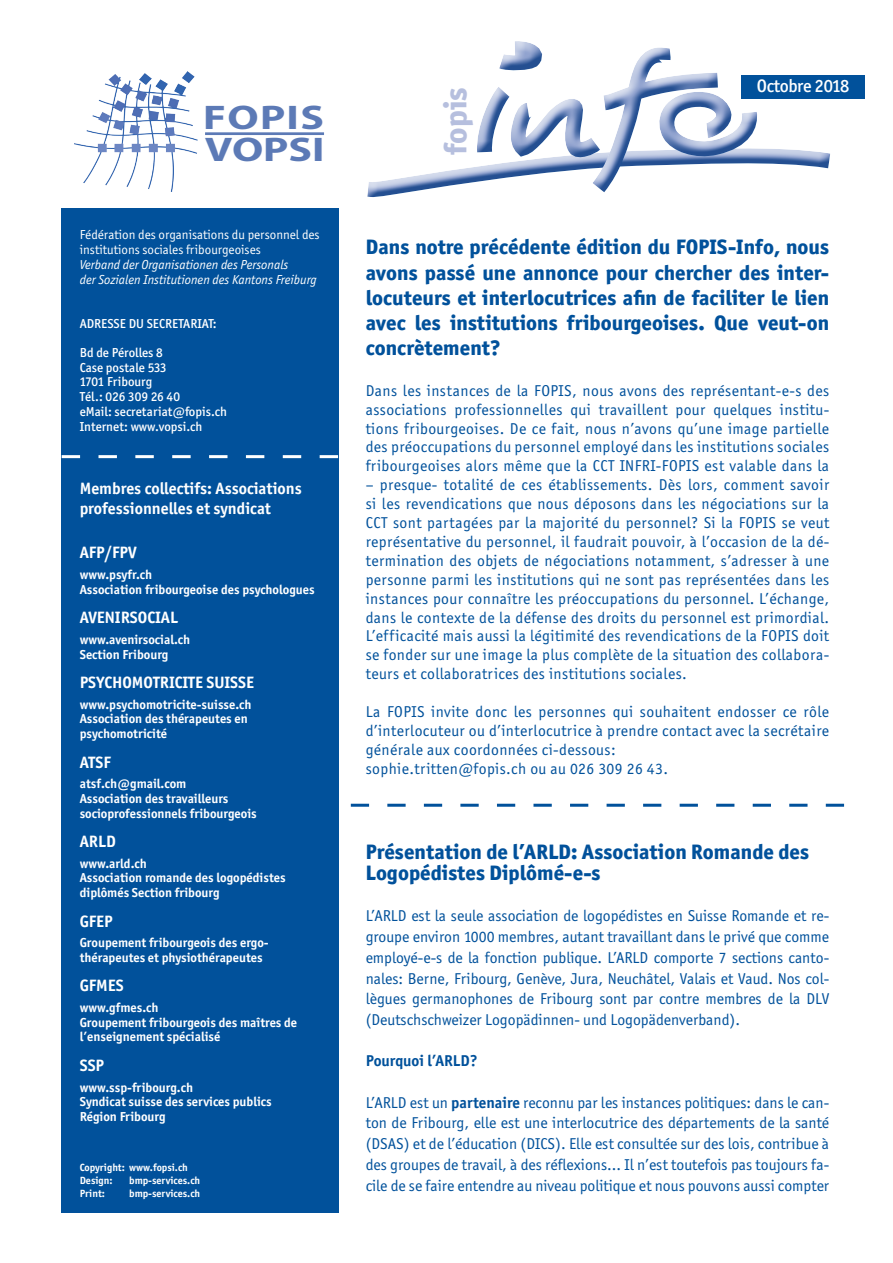
<style>
.page{position:relative;width:893px;height:1263px;background:#fff}
.page>*{position:absolute;margin:0;border:0;box-sizing:border-box;transform-origin:0 0}
.t1{font:700 34.2px/31.8px "Myriad Pro";letter-spacing:.015em;color:#5c7ab6;scale:1.27 1}
.t2{font:800 31.5px "Officina Sans ITC Std";color:#b6bfde}
.t3{font:800 21px/25.2px "Officina Sans ITC Std";color:#01519b;text-align:justify}
.t4{font:500 18.15px "Officina Sans ITC Std";letter-spacing:-.02em;color:#fff}
.t5{font:700 16.5px/19.8px "Officina Sans ITC Std";color:#fff}
.t6{font:15.75px/18.9px "Officina Sans ITC Std";letter-spacing:.025em;color:#01519b;text-align:justify}
.t7{font:700 15.75px "Officina Sans ITC Std";color:#01519b}
.t8{font:700 13.05px/14.7px "Officina Sans ITC Std";color:#fff}
.t9{font:500 13.05px/14.7px "Officina Sans ITC Std";color:#fff}
.t10{font:italic 13.05px/14.7px "Officina Sans ITC Std";color:#fff}
.t11{font:13.05px/14.7px "Officina Sans ITC Std";color:#fff}
.t12{font:700 10.5px/12.6px "Officina Sans ITC Std";color:#fff}
.s1{font-weight:700}
</style>
<div class="page">
<div style="left:61px;top:208px;width:278px;height:1005px;background:#01519b"></div>
<img style="left:74px;top:71px;width:124px;height:121px">
<hr style="left:205px;top:132px;width:119px;height:3px;background:#5c7ab6">
<svg style="left:367px;top:75px;width:463px;height:122px"></svg>
<div style="left:470px;top:42px;width:297px;height:152px;background:#01519b;opacity:.75"></div>
<div style="left:742px;top:76px;width:123px;height:23px;background:#01519b"></div>
<svg style="left:62px;top:455px;width:276px;height:3px"></svg>
<svg style="left:351px;top:804px;width:493px;height:3px"></svg>
<h1 class="t1" style="left:203px;top:100px;width:97px">FOPIS<br>VOPSI</h1>
<p class="t11" style="left:80px;top:228px;width:241px">Fédération des organisations du personnel des institutions sociales fribourgeoises</p>
<p class="t10" style="left:80px;top:257px;width:238px">Verband der Organisationen des Personals<br>der Sozialen Institutionen des Kantons Freiburg</p>
<p class="t9" style="left:80px;top:316px;width:138px">ADRESSE DU SECRETARIAT:</p>
<p class="t9" style="left:80px;top:345px;width:149px">Bd de Pérolles 8<br>Case postale 533<br>1701 Fribourg<br>Tél.: 026 309 26 40<br>eMail: secretariat@fopis.ch<br>Internet: www.vopsi.ch</p>
<p class="t5" style="left:80px;top:479px;width:223px">Membres collectifs: Associations professionnelles et syndicat</p>
<p class="t5" style="left:80px;top:543px;width:58px">AFP/FPV</p>
<p class="t8" style="left:80px;top:567px;width:236px">www.psyfr.ch<br>Association fribourgeoise des psychologues</p>
<p class="t5" style="left:80px;top:607px;width:100px">AVENIRSOCIAL</p>
<p class="t8" style="left:80px;top:632px;width:112px">www.avenirsocial.ch<br>Section Fribourg</p>
<p class="t5" style="left:80px;top:672px;width:176px">PSYCHOMOTRICITE SUISSE</p>
<p class="t8" style="left:80px;top:697px;width:173px">www.psychomotricite-suisse.ch<br>Association des thérapeutes en psychomotricité</p>
<p class="t5" style="left:80px;top:752px;width:33px">ATSF</p>
<p class="t8" style="left:80px;top:776px;width:179px">atsf.ch@gmail.com<br>Association des travailleurs socioprofessionnels fribourgeois</p>
<p class="t5" style="left:80px;top:831px;width:38px">ARLD</p>
<p class="t8" style="left:80px;top:856px;width:207px">www.arld.ch<br>Association romande des logopédistes diplômés Section fribourg</p>
<p class="t5" style="left:80px;top:911px;width:35px">GFEP</p>
<p class="t8" style="left:80px;top:935px;width:191px">Groupement fribourgeois des ergo&shy;thérapeutes et physiothérapeutes</p>
<p class="t5" style="left:80px;top:976px;width:46px">GFMES</p>
<p class="t8" style="left:80px;top:1000px;width:219px">www.gfmes.ch<br>Groupement fribourgeois des maîtres de l’enseignement spécialisé</p>
<p class="t5" style="left:80px;top:1055px;width:26px">SSP</p>
<p class="t8" style="left:80px;top:1080px;width:194px">www.ssp-fribourg.ch<br>Syndicat suisse des services publics<br>Région Fribourg</p>
<p class="t12" style="left:80px;top:1161px;width:110px">Copyright: www.fopsi.ch<br>Design:</p>
<p class="t12" style="left:129px;top:1174px;width:72px">bmp-services.ch</p>
<p class="t12" style="left:80px;top:1186px;width:27px">Print:</p>
<p class="t12" style="left:129px;top:1186px;width:72px">bmp-services.ch</p>
<h2 class="t2" style="left:436px;top:155px;width:70px;rotate:-90deg">fopis</h2>
<p class="t4" style="left:757px;top:76px;width:94px">Octobre 2018</p>
<h3 class="t3" style="left:366px;top:234px;width:465px">Dans notre précédente édition du FOPIS-Info, nous avons passé une annonce pour chercher des inter&shy;locuteurs et interlocutrices afin de faciliter le lien avec les institutions fribourgeoises. Que veut-on concrètement?</h3>
<p class="t6" style="left:366px;top:381px;width:465px">Dans les instances de la FOPIS, nous avons des représentant-e-s des associations professionnelles qui travaillent pour quelques institu&shy;tions fribourgeoises. De ce fait, nous n’avons qu’une image partielle des préoccupations du personnel employé dans les institutions sociales fribourgeoises alors même que la CCT INFRI-FOPIS est valable dans la</p>
<p class="t6" style="left:366px;top:475px;width:465px">– presque- totalité de ces établissements. Dès lors, comment savoir si les revendications que nous déposons dans les négociations sur la CCT sont partagées par la majorité du personnel? Si la FOPIS se veut représentative du personnel, il faudrait pouvoir, à l’occasion de la dé&shy;termination des objets de négociations notamment, s’adresser à une personne parmi les institutions qui ne sont pas représentées dans les instances pour connaître les préoccupations du personnel. L’échange, dans le contexte de la défense des droits du personnel est primordial.<br>L’efficacité mais aussi la légitimité des revendications de la FOPIS doit se fonder sur une image la plus complète de la situation des collabora&shy;teurs et collaboratrices des institutions sociales.</p>
<p class="t6" style="left:366px;top:702px;width:465px;text-align:left">La FOPIS invite donc les personnes qui souhaitent endosser ce rôle d’interlocuteur ou d’interlocutrice à prendre contact avec la secrétaire générale aux coordonnées ci-dessous:<br>sophie.tritten@fopis.ch ou au 026 309 26 43.</p>
<h3 class="t3" style="left:366px;top:841px;width:445px;line-height:20.7px">Présentation de l’ARLD: Association Romande des<br>Logopédistes Diplômé-e-s</h3>
<p class="t6" style="left:366px;top:906px;width:465px;line-height:20.7px">L’ARLD est la seule association de logopédistes en Suisse Romande et re&shy;groupe environ 1000 membres, autant travaillant dans le privé que comme employé-e-s de la fonction publique. L’ARLD comporte 7 sections canto&shy;nales: Berne, Fribourg, Genève, Jura, Neuchâtel, Valais et Vaud. Nos col&shy;lègues germanophones de Fribourg sont par contre membres de la DLV (Deutschschweizer Logopädinnen- und Logopädenverband).</p>
<p class="t7" style="left:366px;top:1051px;width:113px">Pourquoi l’ARLD?</p>
<p class="t6" style="left:366px;top:1092px;width:465px;line-height:20.7px">L’ARLD est un <span class="s1">partenaire</span> reconnu par les instances politiques: dans le can&shy;ton de Fribourg, elle est une interlocutrice des départements de la santé (DSAS) et de l’éducation (DICS). Elle est consultée sur des lois, contribue à des groupes de travail, à des réflexions… Il n’est toutefois pas toujours fa&shy;cile de se faire entendre au niveau politique et nous pouvons aussi compter</p>
</div>
